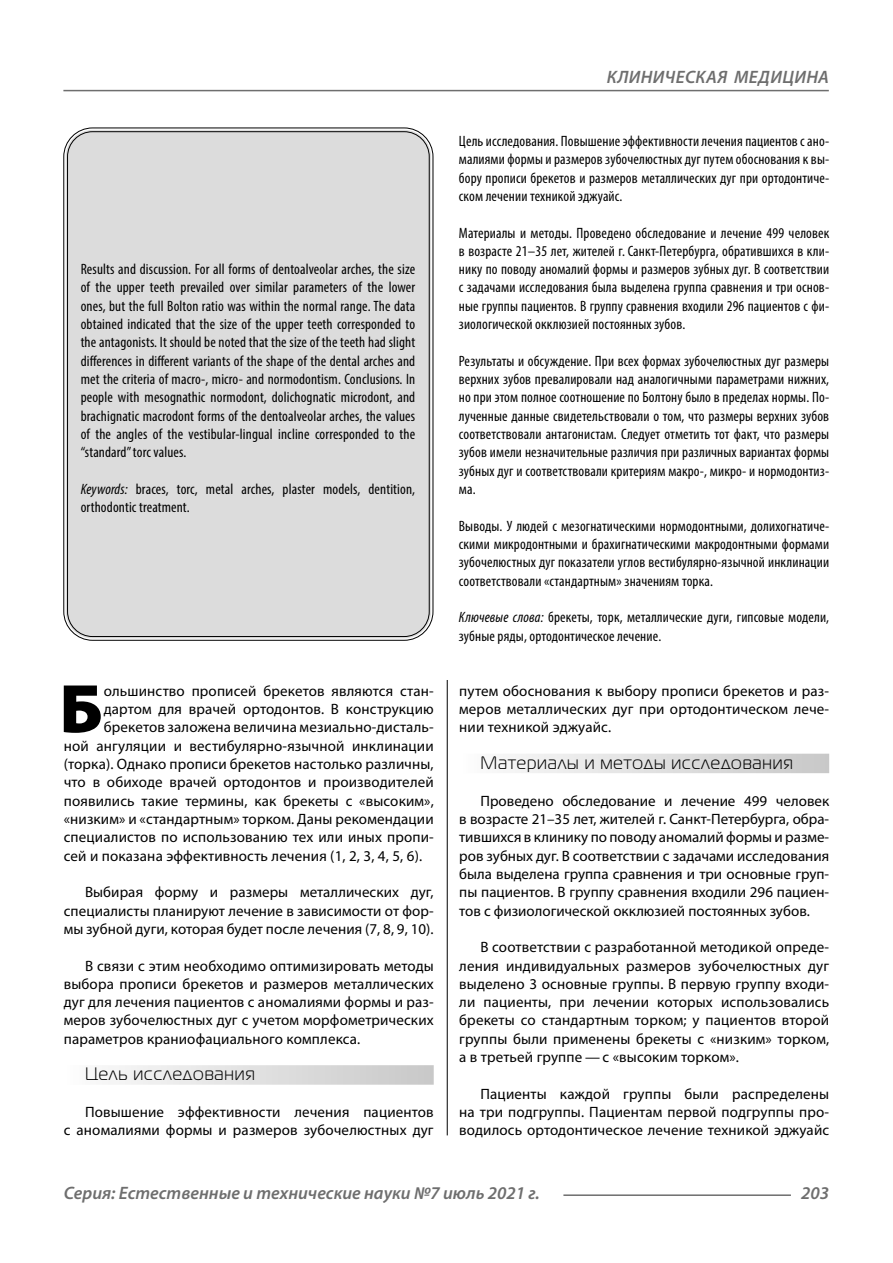
<style>
.page{position:relative;width:893px;height:1263px;background:#fff}
.page>*{position:absolute;margin:0;border:0;box-sizing:border-box;transform-origin:0 0}
.Bukvica{font:900 69.3px "Myriad Pro";color:#000}
.t1{font:italic 600 18px "Myriad Pro";color:#6e6e6e}
.Subheader{font:18px "Magistral C";letter-spacing:.05em;color:#000}
.Annotation-rus{font:condensed 15px/18.3px "Myriad Pro";letter-spacing:.01em;color:#000;text-align:justify}
.Normal{font:15px/18.3px "Myriad Pro";letter-spacing:.01em;color:#000;text-align:justify}
.Annotation-eng{font:condensed 15px/18.3px "Myriad Pro";letter-spacing:.01em;color:#000;text-align:justify}
.Bukvica-2{font:15px "Myriad Pro";letter-spacing:.01em;color:#000}
.s1{font-style:italic}
</style>
<div class="page">
<hr style="left:447px;top:677px;width:1px;height:458px;background:#000">
<div style="left:43px;top:659px;width:786px;height:21px;background:#fff"></div>
<div style="left:64px;top:1065px;width:370px;height:20px;background:linear-gradient(to right,#fcfcfc,#c8c8c8)"></div>
<div style="left:459px;top:754px;width:370px;height:19px;background:linear-gradient(to right,#fcfcfc,#c8c8c8)"></div>
<div style="left:66px;top:130px;width:365px;height:508px;background:#dcdcdc;border-radius:27px"></div>
<hr style="left:563px;top:1194px;width:228px;height:2px;background:#6e6e6e">
<hr style="left:63px;top:90px;width:766px;height:1px;background:#6e6e6e">
<p class="Annotation-eng" style="left:81px;top:260px;width:336px">Results and discussion. For all forms of dentoalveolar arches, the size of the upper teeth prevailed over similar parameters of the lower ones, but the full Bolton ratio was within the normal range. The data obtained indicated that the size of the upper teeth corresponded to the antagonists. It should be noted that the size of the teeth had slight differences in different variants of the shape of the dental arches and met the criteria of macro-, micro- and normodontism. Conclusions. In people with mesognathic normodont, dolichognatic microdont, and brachignatic macrodont forms of the dentoalveolar arches, the values of the angles of the vestibular-lingual incline corresponded to the “standard” torc values.</p>
<p class="Annotation-eng" style="left:81px;top:480px;width:336px"><span class="s1">Keywords:</span> braces, torc, metal arches, plaster models, dentition, orthodontic treatment.</p>
<p class="Bukvica" style="left:59px;top:663px;width:45px">Б</p>
<p class="Bukvica-2" style="left:104px;top:681px;width:331px">ольшинство прописей брекетов являются стан-</p>
<p class="Bukvica-2" style="left:104px;top:700px;width:331px">дартом для врачей ортодонтов. В конструкцию</p>
<p class="Bukvica-2" style="left:104px;top:718px;width:331px">брекетов заложена величина мезиально-дисталь-</p>
<p class="Bukvica-2" style="left:64px;top:736px;width:371px">ной ангуляции и вестибулярно-язычной инклинации</p>
<p class="Bukvica-2" style="left:64px;top:755px;width:371px">(торка). Однако прописи брекетов настолько различны,</p>
<p class="Bukvica-2" style="left:64px;top:773px;width:371px">что в обиходе врачей ортодонтов и производителей</p>
<p class="Bukvica-2" style="left:64px;top:791px;width:371px">появились такие термины, как брекеты с «высоким»,</p>
<p class="Bukvica-2" style="left:64px;top:810px;width:371px">«низким» и «стандартным» торком. Даны рекомендации</p>
<p class="Bukvica-2" style="left:64px;top:828px;width:371px">специалистов по использованию тех или иных пропи-</p>
<p class="Bukvica-2" style="left:64px;top:846px;width:360px">сей и показана эффективность лечения (1, 2, 3, 4, 5, 6).</p>
<p class="Normal" style="left:64px;top:883px;width:371px;text-indent:21px">Выбирая форму и размеры металлических дуг, специалисты планируют лечение в зависимости от фор&shy;мы зубной дуги, которая будет после лечения (7, 8, 9, 10).</p>
<p class="Normal" style="left:64px;top:956px;width:371px;text-indent:21px">В связи с этим необходимо оптимизировать методы выбора прописи брекетов и размеров металлических дуг для лечения пациентов с аномалиями формы и раз&shy;меров зубочелюстных дуг с учетом морфометрических параметров краниофациального комплекса.</p>
<p class="Subheader" style="left:85px;top:1064px;width:171px">Цель исследования</p>
<p class="Normal" style="left:64px;top:1103px;width:371px;text-align:right">Повышение эффективности лечения пациентов<br>с аномалиями формы и размеров зубочелюстных дуг</p>
<p class="t1" style="left:607px;top:66px;width:23px">Клиническая</p>
<p class="t1" style="left:734px;top:66px;width:13px">меди</p>
<p class="t1" style="left:782px;top:66px;width:25px">цина</p>
<p class="Annotation-rus" style="left:459px;top:132px;width:372px">Цель исследования. Повышение эффективности лечения пациентов с ано&shy;малиями формы и размеров зубочелюстных дуг путем обоснования к вы&shy;бору прописи брекетов и размеров металлических дуг при ортодонтиче&shy;ском лечении техникой эджуайс.</p>
<p class="Annotation-rus" style="left:459px;top:223px;width:372px">Материалы и методы. Проведено обследование и лечение 499 человек в возрасте 21–35 лет, жителей г. Санкт-Петербурга, обратившихся в кли&shy;нику по поводу аномалий формы и размеров зубных дуг. В соответствии с задачами исследования была выделена группа сравнения и три основ&shy;ные группы пациентов. В группу сравнения входили 296 пациентов с фи&shy;зиологической окклюзией постоянных зубов.</p>
<p class="Annotation-rus" style="left:459px;top:351px;width:372px">Результаты и обсуждение. При всех формах зубочелюстных дуг размеры верхних зубов превалировали над аналогичными параметрами нижних, но при этом полное соотношение по Болтону было в пределах нормы. По&shy;лученные данные свидетельствовали о том, что размеры верхних зубов соответствовали антагонистам. Следует отметить тот факт, что размеры зубов имели незначительные различия при различных вариантах формы зубных дуг и соответствовали критериям макро-, микро- и нормодонтиз&shy;ма.</p>
<p class="Annotation-rus" style="left:459px;top:516px;width:372px">Выводы. У людей с мезогнатическими нормодонтными, долихогнатиче&shy;скими микродонтными и брахигнатическими макродонтными формами зубочелюстных дуг показатели углов вестибулярно-язычной инклинации соответствовали «стандартным» значениям торка.</p>
<p class="Annotation-rus" style="left:459px;top:608px;width:372px"><span class="s1">Ключевые слова:</span> брекеты, торк, металлические дуги, гипсовые модели, зубные ряды, ортодонтическое лечение.</p>
<p class="Normal" style="left:459px;top:681px;width:371px">путем обоснования к выбору прописи брекетов и раз&shy;меров металлических дуг при ортодонтическом лече&shy;нии техникой эджуайс.</p>
<p class="Subheader" style="left:480px;top:753px;width:314px">Материалы и методы исследования</p>
<p class="Normal" style="left:459px;top:791px;width:371px;text-indent:21px">Проведено обследование и лечение 499 человек в возрасте 21–35 лет, жителей г. Санкт-Петербурга, обра&shy;тившихся в клинику по поводу аномалий формы и разме&shy;ров зубных дуг. В соответствии с задачами исследования была выделена группа сравнения и три основные груп&shy;пы пациентов. В группу сравнения входили 296 пациен&shy;тов с физиологической окклюзией постоянных зубов.</p>
<p class="Normal" style="left:459px;top:938px;width:371px;text-indent:21px">В соответствии с разработанной методикой опреде&shy;ления индивидуальных размеров зубочелюстных дуг выделено 3 основные группы. В первую группу входи&shy;ли пациенты, при лечении которых использовались брекеты со стандартным торком; у пациентов второй группы были применены брекеты с «низким» торком, а в третьей группе — с «высоким торком».</p>
<p class="Normal" style="left:459px;top:1084px;width:371px;text-indent:21px">Пациенты каждой группы были распределены на три подгруппы. Пациентам первой подгруппы про&shy;водилось ортодонтическое лечение техникой эджуайс</p>
<p class="t1" style="left:64px;top:1182px;width:478px">Серия: Естественные и технические науки №7 июль 2021 г.</p>
<p class="t1" style="left:801px;top:1182px;width:30px">203</p>
</div>
